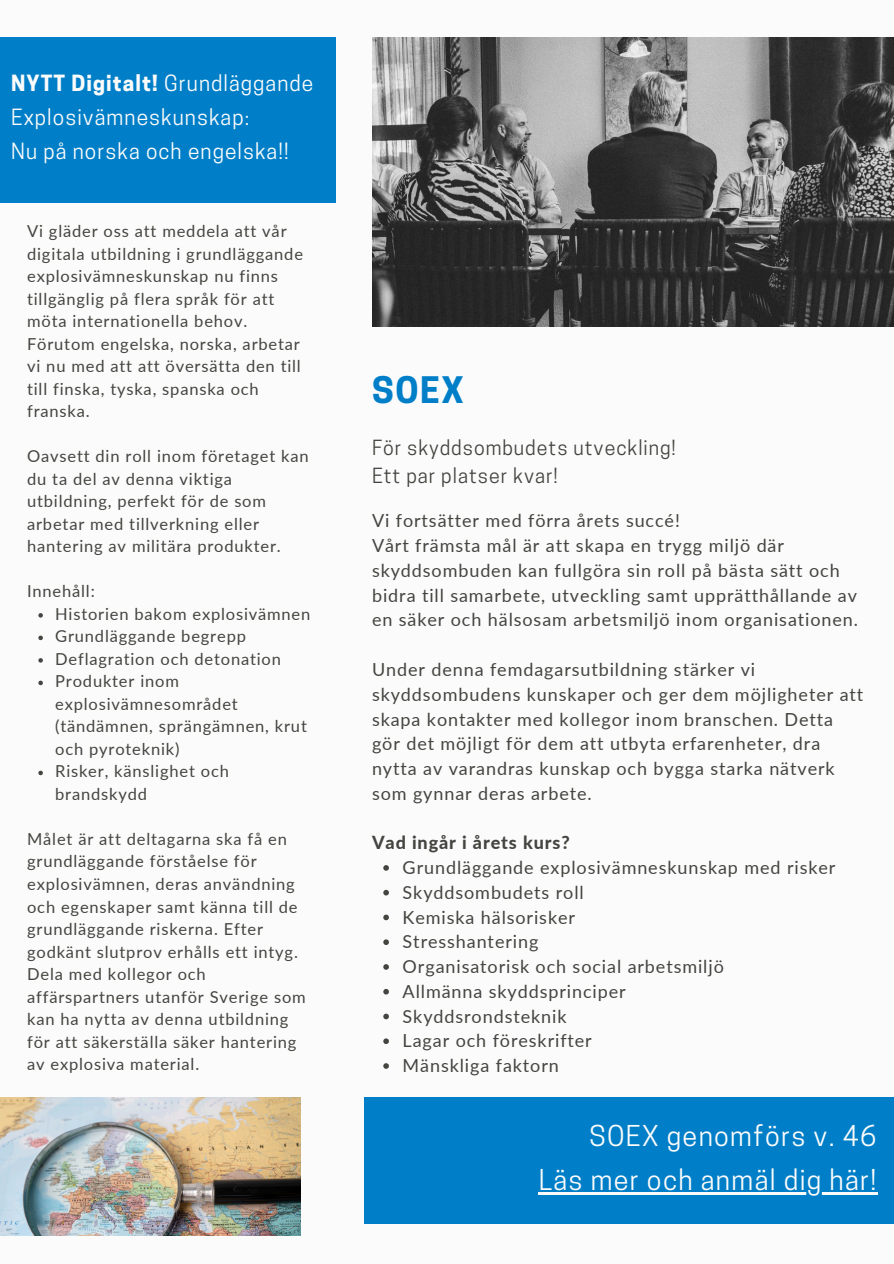
<style>
.page{position:relative;width:894px;height:1264px;background:#fff}
.page>*{position:absolute;margin:0;border:0;box-sizing:border-box;transform-origin:0 0}
.t1{font:700 34.35px "Cooper Hewitt";color:#007fc8}
.t2{font:27px "Cooper Hewitt";letter-spacing:.05em;color:#fbfbfb}
.t3{font:21px/33.8px "Cooper Hewitt";letter-spacing:.05em;color:#fbfbfb}
.t4{font:19.65px/28.2px "Cooper Hewitt";letter-spacing:.05em;color:#444440}
.t5{font:18px/24.8px "Lato";letter-spacing:.05em;color:#444440}
.t6{font:800 18px "Lato";letter-spacing:.05em;color:#444440}
.t7{font:16.5px/22.5px "Lato";letter-spacing:.05em;color:#444440}
.s1{font-weight:700}
</style>
<div class="page">
<div style="left:0;top:0;width:893px;height:1263px;background:#fbfbfb"></div>
<div style="left:0;top:37px;width:336px;height:166px;background:#007fc8"></div>
<div style="left:364px;top:1097px;width:529px;height:126px;background:#007fc8"></div>
<img style="left:0;top:1097px;width:300px;height:137px">
<img style="left:372px;top:37px;width:521px;height:289px">
<svg style="left:383px;top:865px;width:6px;height:5px"></svg>
<svg style="left:383px;top:889px;width:6px;height:6px"></svg>
<svg style="left:383px;top:914px;width:6px;height:6px"></svg>
<svg style="left:383px;top:939px;width:6px;height:6px"></svg>
<svg style="left:383px;top:964px;width:6px;height:5px"></svg>
<svg style="left:383px;top:988px;width:6px;height:6px"></svg>
<svg style="left:383px;top:1013px;width:6px;height:6px"></svg>
<svg style="left:383px;top:1038px;width:6px;height:6px"></svg>
<svg style="left:383px;top:1063px;width:6px;height:5px"></svg>
<hr style="left:538px;top:1192px;width:339px;height:2px;background:#fbfbfb">
<svg style="left:38px;top:613px;width:5px;height:4px"></svg>
<svg style="left:38px;top:635px;width:5px;height:5px"></svg>
<svg style="left:38px;top:658px;width:5px;height:4px"></svg>
<svg style="left:38px;top:680px;width:5px;height:5px"></svg>
<svg style="left:38px;top:770px;width:5px;height:5px"></svg>
<p class="t3" style="left:11px;top:69px;width:303px"><span class="s1">NYTT Digitalt!</span> Grundläggande<br>Explosivämneskunskap:<br>Nu på norska och engelska!!</p>
<p class="t7" style="left:27px;top:219px;width:277px">Vi gläder oss att meddela att vår digitala utbildning i grundläggande explosivämneskunskap nu finns tillgänglig på flera språk för att möta internationella behov.<br>Förutom engelska, norska, arbetar vi nu med att att översätta den till till finska, tyska, spanska och franska.</p>
<p class="t7" style="left:27px;top:444px;width:283px">Oavsett din roll inom företaget kan du ta del av denna viktiga utbildning, perfekt för de som arbetar med tillverkning eller hantering av militära produkter.</p>
<p class="t7" style="left:27px;top:579px;width:69px">Innehåll:</p>
<p class="t7" style="left:55px;top:602px;width:256px">Historien bakom explosivämnen</p>
<p class="t7" style="left:55px;top:624px;width:192px">Grundläggande begrepp</p>
<p class="t7" style="left:55px;top:647px;width:227px">Deflagration och detonation</p>
<p class="t7" style="left:55px;top:669px;width:253px">Produkter inom explosivämnesområdet (tändämnen, sprängämnen, krut och pyroteknik)</p>
<p class="t7" style="left:55px;top:759px;width:175px">Risker, känslighet och brandskydd</p>
<p class="t7" style="left:27px;top:827px;width:272px">Målet är att deltagarna ska få en grundläggande förståelse för explosivämnen, deras användning och egenskaper samt känna till de grundläggande riskerna. Efter godkänt slutprov erhålls ett intyg.</p>
<p class="t7" style="left:27px;top:962px;width:280px">Dela med kollegor och affärspartners utanför Sverige som kan ha nytta av denna utbildning för att säkerställa säker hantering av explosiva material.</p>
<p class="t1" style="left:372px;top:377px;width:93px">SOEX</p>
<p class="t4" style="left:372px;top:436px;width:305px">För skyddsombudets utveckling!<br>Ett par platser kvar!</p>
<p class="t5" style="left:372px;top:508px;width:309px">Vi fortsätter med förra årets succé!</p>
<p class="t5" style="left:372px;top:533px;width:487px">Vårt främsta mål är att skapa en trygg miljö där skyddsombuden kan fullgöra sin roll på bästa sätt och bidra till samarbete, utveckling samt upprätthållande av en säker och hälsosam arbetsmiljö inom organisationen.</p>
<p class="t5" style="left:372px;top:656px;width:492px">Under denna femdagarsutbildning stärker vi skyddsombudens kunskaper och ger dem möjligheter att skapa kontakter med kollegor inom branschen. Detta gör det möjligt för dem att utbyta erfarenheter, dra nytta av varandras kunskap och bygga starka nätverk som gynnar deras arbete.</p>
<p class="t6" style="left:372px;top:831px;width:199px">Vad ingår i årets kurs?</p>
<p class="t5" style="left:402px;top:854px;width:434px">Grundläggande explosivämneskunskap med risker</p>
<p class="t5" style="left:402px;top:879px;width:183px">Skyddsombudets roll</p>
<p class="t5" style="left:402px;top:904px;width:174px">Kemiska hälsorisker</p>
<p class="t5" style="left:402px;top:929px;width:137px">Stresshantering</p>
<p class="t5" style="left:402px;top:953px;width:322px">Organisatorisk och social arbetsmiljö</p>
<p class="t5" style="left:402px;top:978px;width:224px">Allmänna skyddsprinciper</p>
<h1 class="t5" style="left:402px;top:1003px;width:165px">Skyddsrondsteknik</h1>
<h3 class="t5" style="left:402px;top:1028px;width:191px">Lagar och föreskrifter</h3>
<p class="t5" style="left:402px;top:1052px;width:158px">Mänskliga faktorn</p>
<p class="t2" style="left:589px;top:1125px;width:288px">SOEX genomförs v. 46</p>
<h4 class="t2" style="left:538px;top:1169px;width:339px">Läs mer och anmäl dig här!</h4>
</div>
